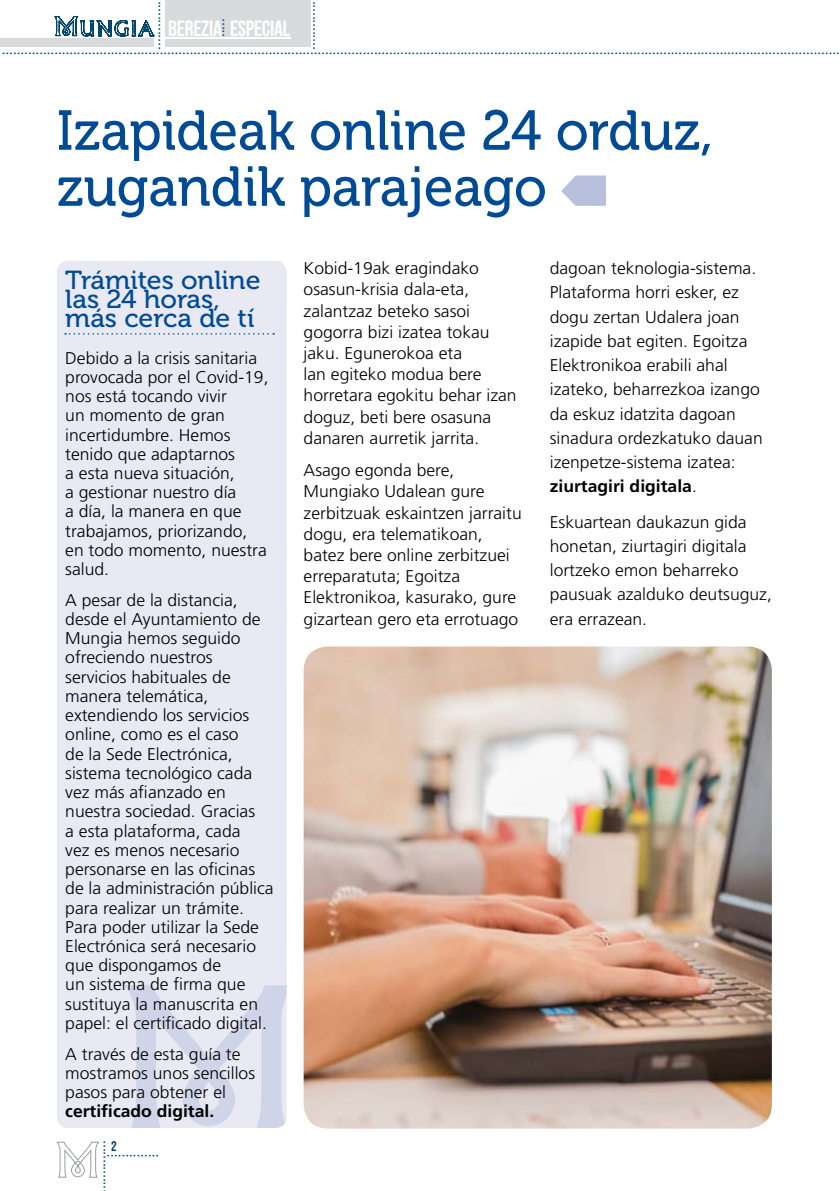
<style>
.page{position:relative;width:840px;height:1191px;background:#fff}
.page>*{position:absolute;margin:0;border:0;box-sizing:border-box;transform-origin:0 0}
.t1{font:56px/56px "Museo 500";color:#004b93;scale:.95 1}
.t2{font:26px/19.2px "Museo 500";color:#004b93}
.t3{font:22px "Bebas Neue";letter-spacing:-.01em;color:#fff}
.t4{font:300 17px/19.2px "Frutiger";color:#000}
.t5{font:700 17px "Frutiger";color:#000}
.t6{font:14px "Bebas Neue";color:#003f60}
.t7{font:12px "Arial Rounded MT Bold";color:#00476b}
.s1{font-weight:700}
</style>
<div class="page">
<div style="left:165px;top:0;width:145px;height:47px;background:#d9dadb"></div>
<div style="left:0;top:38px;width:154px;height:9px;background:#d9dadb"></div>
<hr style="left:189px;top:38px;width:101px;height:1px;background:#fff">
<hr style="left:164px;top:38px;width:101px;height:1px;background:#fff">
<svg style="left:54px;top:16px;width:101px;height:21px"></svg>
<svg style="left:56px;top:1141px;width:43px;height:36px"></svg>
<svg style="left:561px;top:175px;width:44px;height:31px"></svg>
<div style="left:57px;top:261px;width:229px;height:867px;background:#e8e9f3;border-radius:11px"></div>
<svg style="left:125px;top:985px;width:161px;height:143px"></svg>
<svg style="left:65px;top:333px;width:209px;height:1px"></svg>
<img style="left:303px;top:646px;width:468px;height:482px">
<p class="t7" style="left:149px;top:50px;width:50px;rotate:-90deg">.............</p>
<p class="t7" style="left:303px;top:50px;width:50px;rotate:-90deg">.............</p>
<p class="t7" style="left:212px;top:37px;width:20px;rotate:-90deg">.....</p>
<p class="t3" style="left:168px;top:16px;width:124px">BEREZIA ESPECIAL</p>
<p class="t7" style="left:2px;top:42px;width:839px">...............................................................................................................................................................................................................................</p>
<h1 class="t1" style="left:57px;top:103px;width:692px">Izapideak online 24 orduz, zugandik parajeago</h1>
<h2 class="t2" style="left:65px;top:271px;width:197px">Trámites online las 24 horas, más cerca de tí</h2>
<p class="t4" style="left:65px;top:348px;width:205px">Debido a la crisis sanitaria provocada por el Covid-19, nos está tocando vivir<br>un momento de gran incertidumbre. Hemos tenido que adaptarnos<br>a esta nueva situación,<br>a gestionar nuestro día<br>a día, la manera en que trabajamos, priorizando, en todo momento, nuestra salud.</p>
<p class="t4" style="left:65px;top:590px;width:210px">A pesar de la distancia, desde el Ayuntamiento de<br>Mungia hemos seguido ofreciendo nuestros servicios habituales de manera telemática, extendiendo los servicios online, como es el caso<br>de la Sede Electrónica, sistema tecnológico cada vez más afianzado en nuestra sociedad. Gracias<br>a esta plataforma, cada<br>vez es menos necesario personarse en las oficinas de la administración pública para realizar un trámite.<br>Para poder utilizar la Sede<br>Electrónica será necesario que dispongamos de<br>un sistema de firma que sustituya la manuscrita en papel: el certificado digital.</p>
<p class="t4" style="left:65px;top:1044px;width:191px">A través de esta guía te mostramos unos sencillos pasos para obtener el</p>
<p class="t5" style="left:65px;top:1101px;width:150px">certificado digital.</p>
<p class="t7" style="left:94px;top:1189px;width:50px;rotate:-90deg">.............</p>
<p class="t6" style="left:111px;top:1138px;width:7px">2</p>
<p class="t7" style="left:159px;top:1165px;width:54px;rotate:-180deg">..............</p>
<p class="t4" style="left:303px;top:258px;width:214px;line-height:21.2px">Kobid-19ak eragindako osasun-krisia dala-eta, zalantzaz beteko sasoi gogorra bizi izatea tokau jaku. Egunerokoa eta<br>lan egiteko modua bere horretara egokitu behar izan doguz, beti bere osasuna danaren aurretik jarrita.</p>
<p class="t4" style="left:303px;top:460px;width:219px;line-height:21.2px">Asago egonda bere,<br>Mungiako Udalean gure zerbitzuak eskaintzen jarraitu dogu, era telematikoan, batez bere online zerbitzuei erreparatuta; Egoitza<br>Elektronikoa, kasurako, gure gizartean gero eta errotuago</p>
<p class="t4" style="left:549px;top:256px;width:214px;line-height:24.2px">dagoan teknologia-sistema.<br>Plataforma horri esker, ez dogu zertan Udalera joan izapide bat egiten. Egoitza<br>Elektronikoa erabili ahal izateko, beharrezkoa izango da eskuz idatzita dagoan sinadura ordezkatuko dauan izenpetze-sistema izatea: <span class="s1">ziurtagiri digitala</span>.</p>
<p class="t4" style="left:549px;top:510px;width:223px;line-height:24.2px">Eskuartean daukazun gida honetan, ziurtagiri digitala lortzeko emon beharreko pausuak azalduko deutsuguz, era errazean.</p>
</div>
